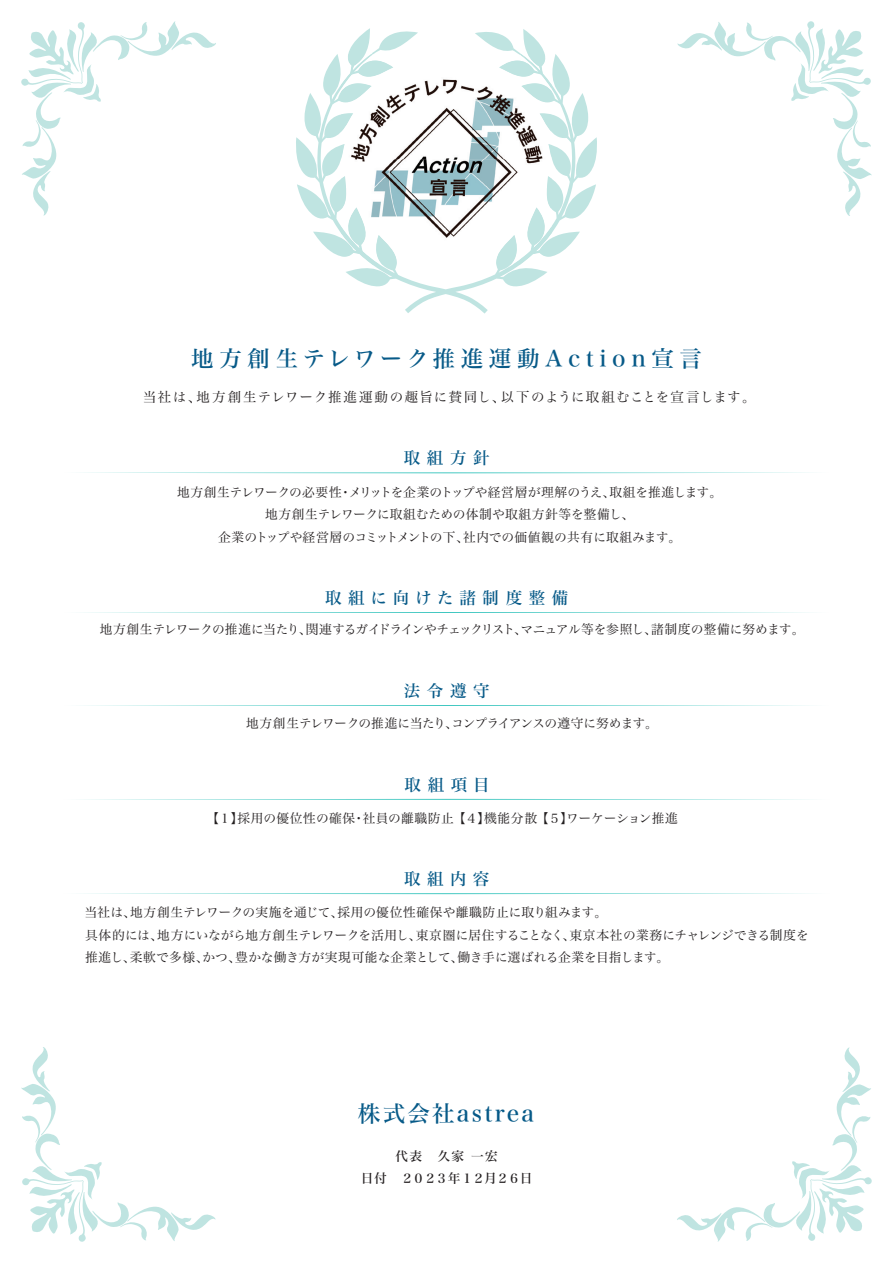
<style>
.page{position:relative;width:893px;height:1263px;background:#fff}
.page>*{position:absolute;margin:0;border:0;box-sizing:border-box;transform-origin:0 0}
.t1{font:22.5px "Hira Min Std N W5";letter-spacing:.25em;color:#075a88}
.t2{font:22.5px "Hira Min Std N W5";letter-spacing:.1em;color:#075a88}
.t3{font:16.5px "Hira Min Std N W5";letter-spacing:.4em;color:#075a88}
.t4{font:16.5px "Hira Min Std N W5";letter-spacing:.38em;color:#075a88}
.t5{font:13.5px "Hira Min Std N W3";letter-spacing:.085em;color:#231f20}
.t6{font:12.75px/22.4px "Hira Min Std N W3";letter-spacing:-.005em;color:#231f20;text-align:center}
.t7{font:12.75px "Hira Min Std N W3";letter-spacing:-.035em;color:#231f20}
.t8{font:12.75px "Hira Min Std N W3";letter-spacing:.015em;color:#231f20}
.t9{font:12.75px "Hira Min Std N W3";letter-spacing:-.045em;color:#231f20}
.t10{font:12.75px/22.4px "Hira Min Std N W5";letter-spacing:-.05em;color:#231f20;text-align:center}
</style>
<div class="page">
<svg style="left:296px;top:28px;width:301px;height:286px"></svg>
<svg style="left:21px;top:21px;width:195px;height:195px"></svg>
<svg style="left:677px;top:21px;width:195px;height:195px"></svg>
<svg style="left:677px;top:1047px;width:195px;height:195px"></svg>
<svg style="left:21px;top:1047px;width:195px;height:195px"></svg>
<svg style="left:84px;top:472px;width:725px;height:1px"></svg>
<svg style="left:84px;top:612px;width:725px;height:1px"></svg>
<svg style="left:84px;top:705px;width:725px;height:1px"></svg>
<img style="left:394px;top:54px;width:105px;height:198px">
<img style="left:341px;top:54px;width:53px;height:211px">
<img style="left:499px;top:54px;width:52px;height:211px">
<img style="left:393px;top:252px;width:106px;height:13px">
<svg style="left:84px;top:893px;width:725px;height:1px"></svg>
<svg style="left:84px;top:799px;width:725px;height:1px"></svg>
<h1 class="t1" style="left:191px;top:342px;width:512px">地方創生テレワーク推進運動Action宣言</h1>
<p class="t5" style="left:143px;top:387px;width:614px">当社は、地方創生テレワーク推進運動の趣旨に賛同し、以下のように取組むことを宣言します。</p>
<p class="t3" style="left:404px;top:446px;width:87px">取組方針</p>
<p class="t6" style="left:177px;top:481px;width:547px">地方創生テレワークの必要性・メリットを企業のトップや経営層が理解のうえ、取組を推進します。地方創生テレワークに取組むための体制や取組方針等を整備し、<br>企業のトップや経営層のコミットメントの下、社内での価値観の共有に取組みます。</p>
<p class="t4" style="left:325px;top:586px;width:245px">取組に向けた諸制度整備</p>
<p class="t7" style="left:100px;top:620px;width:706px">地方創生テレワークの推進に当たり、関連するガイドラインやチェックリスト、マニュアル等を参照し、諸制度の整備に努めます。</p>
<p class="t3" style="left:404px;top:679px;width:87px">法令遵守</p>
<p class="t9" style="left:246px;top:714px;width:413px">地方創生テレワークの推進に当たり、コンプライアンスの遵守に努めます。</p>
<p class="t3" style="left:405px;top:773px;width:87px">取組項目</p>
<p class="t8" style="left:207px;top:809px;width:473px">【１】採用の優位性の確保・社員の離職防止 【４】機能分散 【５】ワーケーション推進</p>
<p class="t3" style="left:404px;top:867px;width:87px">取組内容</p>
<p class="t6" style="left:85px;top:901px;width:726px;text-align:left">当社は、地方創生テレワークの実施を通じて、採用の優位性確保や離職防止に取り組みます。<br>具体的には、地方にいながら地方創生テレワークを活用し、東京圏に居住することなく、東京本社の業務にチャレンジできる制度を推進し、柔軟で多様、かつ、豊かな働き方が実現可能な企業として、働き手に選ばれる企業を目指します。</p>
<h1 class="t2" style="left:358px;top:1097px;width:178px">株式会社astrea</h1>
<p class="t10" style="left:361px;top:1144px;width:173px">代表　久家 一宏<br>日付　２０２３年１２月２６日</p>
</div>
